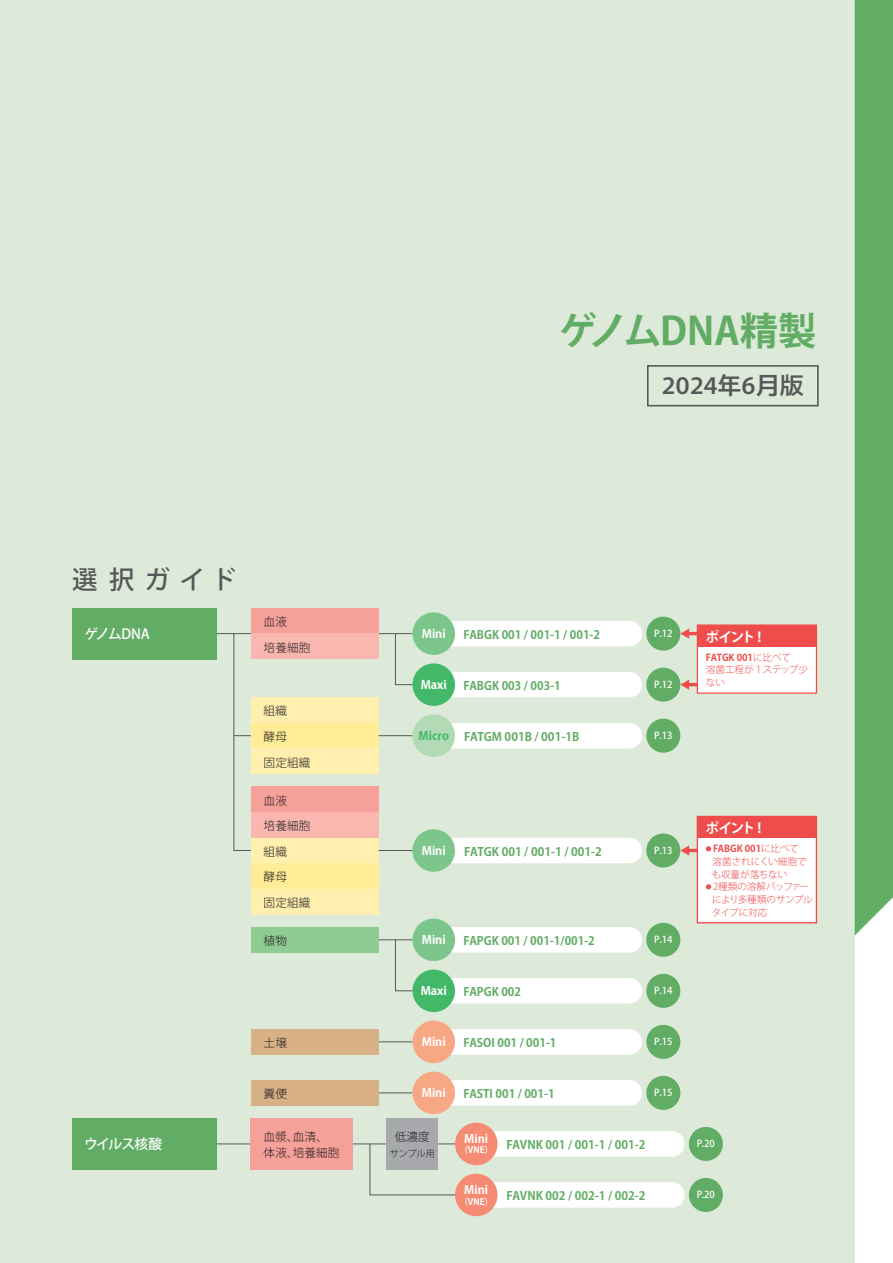
<style>
.page{position:relative;width:893px;height:1263px;background:#fff}
.page>*{position:absolute;margin:0;border:0;box-sizing:border-box;transform-origin:0 0}
.t1{font:700 38.25px "Koz Go Pr 6 N";color:#62ad65}
.t2{font:500 25.5px "Koz Go Pr 6 N";letter-spacing:.38em;color:#57585a}
.t3{font:500 24px "Murecho";color:#57585a}
.t4{font:500 13.8px "Koz Go Pr 6 N";letter-spacing:-.055em;color:#fff}
.t5{font:700 13.8px "Koz Go Pr 6 N";letter-spacing:-.14em;color:#fff}
.t6{font:700 11.7px "Koz Go Pr 6 N";color:#62ad65}
.t7{font:300 11.7px/25.5px "Koz Go Pr 6 N";color:#231f20}
.t8{font:700 11.7px "Koz Go Pr 6 N";color:#fff}
.t9{font:700 11.7px "Koz Go Pr 6 N";color:#44b869}
.t10{font:300 9.6px/12.8px "Koz Go Pr 6 N";color:#ef4d4b}
.t11{font:500 9.6px "Koz Go Pr 6 N";color:#fff}
.t12{font:300 9.3px "Koz Go Pr 6 N";letter-spacing:-.04em;color:#231f20}
.t13{font:700 8.7px "Koz Go Pr 6 N";color:#fff}
.s1{font-weight:700}
</style>
<div class="page">
<div style="left:0;top:0;width:855px;height:1263px;background:#ddead9"></div>
<div style="left:855px;top:0;width:38px;height:935px;background:#62ad65"></div>
<div style="left:476px;top:1182px;width:209px;height:26px;background:#fff;border-radius:13px"></div>
<div style="left:455px;top:1174px;width:42px;height:42px;background:#f58b72;border-radius:50%"></div>
<div style="left:689px;top:1178px;width:34px;height:34px;background:#62ad65;border-radius:50%"></div>
<div style="left:434px;top:621px;width:208px;height:25px;background:#fff;border-radius:13px"></div>
<div style="left:434px;top:672px;width:208px;height:25px;background:#fff;border-radius:13px"></div>
<svg style="left:395px;top:634px;width:17px;height:51px"></svg>
<svg style="left:233px;top:634px;width:19px;height:217px"></svg>
<div style="left:72px;top:608px;width:145px;height:51px;background:#62ad65"></div>
<hr style="left:217px;top:633px;width:34px;height:1px;background:#57585a">
<hr style="left:378px;top:633px;width:34px;height:1px;background:#57585a">
<div style="left:72px;top:1118px;width:145px;height:51px;background:#62ad65"></div>
<hr style="left:217px;top:1143px;width:246px;height:1px;background:#57585a">
<div style="left:251px;top:608px;width:127px;height:26px;background:#f6a09a"></div>
<div style="left:251px;top:697px;width:127px;height:26px;background:#fff0af"></div>
<div style="left:251px;top:723px;width:127px;height:25px;background:#ffec96"></div>
<div style="left:251px;top:748px;width:127px;height:26px;background:#fff0af"></div>
<div style="left:251px;top:838px;width:127px;height:25px;background:#fff0af"></div>
<div style="left:251px;top:863px;width:127px;height:26px;background:#ffec96"></div>
<div style="left:251px;top:889px;width:127px;height:25px;background:#fff0af"></div>
<div style="left:251px;top:1118px;width:102px;height:51px;background:#f6a09a"></div>
<div style="left:412px;top:612px;width:43px;height:43px;background:#7cc68b;border-radius:50%"></div>
<div style="left:646px;top:617px;width:34px;height:34px;background:#62ad65;border-radius:50%"></div>
<div style="left:646px;top:719px;width:34px;height:34px;background:#62ad65;border-radius:50%"></div>
<div style="left:646px;top:833px;width:34px;height:34px;background:#62ad65;border-radius:50%"></div>
<div style="left:412px;top:663px;width:43px;height:43px;background:#44b869;border-radius:50%"></div>
<div style="left:434px;top:723px;width:208px;height:25px;background:#fff;border-radius:13px"></div>
<hr style="left:378px;top:735px;width:34px;height:1px;background:#57585a">
<div style="left:412px;top:714px;width:43px;height:43px;background:#b1dab5;border-radius:50%"></div>
<div style="left:476px;top:1131px;width:209px;height:26px;background:#fff;border-radius:13px"></div>
<svg style="left:369px;top:1143px;width:110px;height:53px"></svg>
<div style="left:455px;top:1123px;width:42px;height:42px;background:#f58b72;border-radius:50%"></div>
<div style="left:434px;top:838px;width:208px;height:25px;background:#fff;border-radius:13px"></div>
<hr style="left:378px;top:850px;width:34px;height:1px;background:#57585a">
<div style="left:412px;top:829px;width:43px;height:43px;background:#7cc68b;border-radius:50%"></div>
<div style="left:387px;top:1118px;width:51px;height:51px;background:#a8a9ad"></div>
<div style="left:251px;top:634px;width:127px;height:25px;background:#f9b7af"></div>
<div style="left:251px;top:787px;width:127px;height:25px;background:#f6a09a"></div>
<div style="left:251px;top:812px;width:127px;height:26px;background:#f9b7af"></div>
<div style="left:434px;top:927px;width:208px;height:25px;background:#fff;border-radius:13px"></div>
<div style="left:434px;top:978px;width:208px;height:25px;background:#fff;border-radius:13px"></div>
<svg style="left:395px;top:940px;width:17px;height:52px"></svg>
<hr style="left:378px;top:939px;width:34px;height:1px;background:#57585a">
<div style="left:251px;top:927px;width:127px;height:25px;background:#8fcc94"></div>
<div style="left:412px;top:918px;width:43px;height:43px;background:#7cc68b;border-radius:50%"></div>
<div style="left:412px;top:969px;width:43px;height:43px;background:#44b869;border-radius:50%"></div>
<div style="left:646px;top:668px;width:34px;height:34px;background:#62ad65;border-radius:50%"></div>
<div style="left:646px;top:923px;width:34px;height:34px;background:#62ad65;border-radius:50%"></div>
<div style="left:434px;top:1029px;width:208px;height:25px;background:#fff;border-radius:13px"></div>
<hr style="left:378px;top:1041px;width:34px;height:1px;background:#57585a">
<div style="left:251px;top:1029px;width:127px;height:25px;background:#d8b186"></div>
<div style="left:412px;top:1020px;width:43px;height:43px;background:#f8a785;border-radius:50%"></div>
<div style="left:646px;top:1025px;width:34px;height:34px;background:#62ad65;border-radius:50%"></div>
<div style="left:434px;top:1080px;width:208px;height:26px;background:#fff;border-radius:13px"></div>
<hr style="left:378px;top:1092px;width:34px;height:1px;background:#57585a">
<div style="left:251px;top:1080px;width:127px;height:26px;background:#d8b186"></div>
<div style="left:412px;top:1071px;width:43px;height:43px;background:#f8a785;border-radius:50%"></div>
<div style="left:646px;top:1076px;width:34px;height:34px;background:#62ad65;border-radius:50%"></div>
<div style="left:646px;top:974px;width:34px;height:34px;background:#62ad65;border-radius:50%"></div>
<div style="left:689px;top:1127px;width:34px;height:34px;background:#62ad65;border-radius:50%"></div>
<hr style="left:688px;top:849px;width:15px;height:3px;background:#ef4d4b">
<svg style="left:680px;top:845px;width:9px;height:10px"></svg>
<div style="left:697px;top:816px;width:119px;height:107px;background:#fff"></div>
<div style="left:697px;top:816px;width:120px;height:107px;border:1px solid #ef4d4b"></div>
<div style="left:697px;top:816px;width:119px;height:22px;background:#ef4d4b"></div>
<div style="left:686px;top:632px;width:26px;height:54px;border:3px solid #ef4d4b"></div>
<svg style="left:680px;top:628px;width:9px;height:11px"></svg>
<svg style="left:680px;top:679px;width:9px;height:11px"></svg>
<div style="left:697px;top:625px;width:119px;height:68px;background:#fff"></div>
<div style="left:697px;top:624px;width:120px;height:70px;border:1px solid #ef4d4b"></div>
<div style="left:697px;top:625px;width:119px;height:21px;background:#ef4d4b"></div>
<div style="left:647px;top:365px;width:172px;height:41px;border:2px solid #57585a"></div>
<h1 class="t1" style="left:558px;top:309px;width:259px">ゲノムDNA精製</h1>
<h3 class="t3" style="left:662px;top:372px;width:143px">2024年6月版</h3>
<h2 class="t2" style="left:72px;top:565px;width:166px">選択ガイド</h2>
<p class="t4" style="left:84px;top:626px;width:67px">ゲノムDNA</p>
<p class="t7" style="left:264px;top:609px;width:48px">血液<br>培養細胞</p>
<p class="t8" style="left:422px;top:627px;width:25px">Mini</p>
<p class="t6" style="left:463px;top:628px;width:138px">FABGK 001 / 001-1 / 001-2</p>
<p class="t11" style="left:654px;top:628px;width:20px">P.12</p>
<p class="t8" style="left:421px;top:678px;width:28px">Maxi</p>
<p class="t6" style="left:463px;top:679px;width:99px">FABGK 003 / 003-1</p>
<p class="t11" style="left:654px;top:679px;width:20px">P.12</p>
<p class="t7" style="left:264px;top:699px;width:48px">組織<br>酵母<br>固定組織</p>
<p class="t9" style="left:418px;top:729px;width:32px">Micro</p>
<p class="t6" style="left:464px;top:730px;width:117px">FATGM 001B / 001-1B</p>
<p class="t11" style="left:654px;top:730px;width:20px">P.13</p>
<p class="t7" style="left:264px;top:788px;width:48px">血液<br>培養細胞組織<br>酵母<br>固定組織</p>
<p class="t8" style="left:422px;top:844px;width:25px">Mini</p>
<p class="t6" style="left:464px;top:845px;width:139px">FATGK 001 / 001-1 / 001-2</p>
<p class="t11" style="left:654px;top:845px;width:20px">P.13</p>
<p class="t8" style="left:422px;top:933px;width:25px">Mini</p>
<p class="t7" style="left:264px;top:928px;width:25px">植物</p>
<p class="t6" style="left:463px;top:934px;width:133px">FAPGK 001 / 001-1/001-2</p>
<p class="t11" style="left:654px;top:934px;width:20px">P.14</p>
<p class="t8" style="left:421px;top:984px;width:28px">Maxi</p>
<p class="t6" style="left:463px;top:985px;width:59px">FAPGK 002</p>
<p class="t11" style="left:654px;top:985px;width:20px">P.14</p>
<p class="t7" style="left:264px;top:1030px;width:25px">土壌</p>
<p class="t8" style="left:422px;top:1035px;width:25px">Mini</p>
<p class="t6" style="left:463px;top:1036px;width:95px">FASOI 001 / 001-1</p>
<p class="t11" style="left:654px;top:1036px;width:20px">P.15</p>
<p class="t7" style="left:264px;top:1081px;width:25px">糞便</p>
<p class="t8" style="left:422px;top:1086px;width:25px">Mini</p>
<p class="t6" style="left:463px;top:1087px;width:93px">FASTI 001 / 001-1</p>
<p class="t11" style="left:654px;top:1087px;width:20px">P.15</p>
<p class="t5" style="left:706px;top:629px;width:57px">ポイント !</p>
<p class="t10" style="left:706px;top:651px;width:104px"><span class="s1">FATGK 001</span>に比べて<br>溶菌工程が１ステップ少ない</p>
<p class="t5" style="left:706px;top:820px;width:57px">ポイント !</p>
<p class="t10" style="left:712px;top:842px;width:96px;text-indent:-6px"><sup>●</sup> <span class="s1">FABGK 001</span>に比べて溶菌されにくい細胞でも収量が落ちない</p>
<p class="t10" style="left:712px;top:881px;width:103px;text-indent:-6px"><sup>●</sup> 2種類の溶解バッファーにより多種類のサンプルタイプに対応</p>
<p class="t4" style="left:84px;top:1136px;width:80px">ウイルス核酸</p>
<p class="t7" style="left:264px;top:1129px;width:78px;line-height:15.9px">血漿、血清、体液、培養細胞</p>
<p class="t7" style="left:395px;top:1124px;width:37px">低濃度</p>
<p class="t12" style="left:390px;top:1148px;width:47px">サンプル用</p>
<p class="t8" style="left:464px;top:1132px;width:25px">Mini</p>
<p class="t13" style="left:459px;top:1145px;width:35px">（VNE）</p>
<p class="t8" style="left:464px;top:1183px;width:25px">Mini</p>
<p class="t13" style="left:459px;top:1196px;width:35px">（VNE）</p>
<p class="t6" style="left:507px;top:1138px;width:141px">FAVNK 001 / 001-1 / 001-2</p>
<p class="t6" style="left:507px;top:1189px;width:141px">FAVNK 002 / 002-1 / 002-2</p>
<p class="t11" style="left:697px;top:1138px;width:20px">P.20</p>
<p class="t11" style="left:697px;top:1189px;width:20px">P.20</p>
</div>
